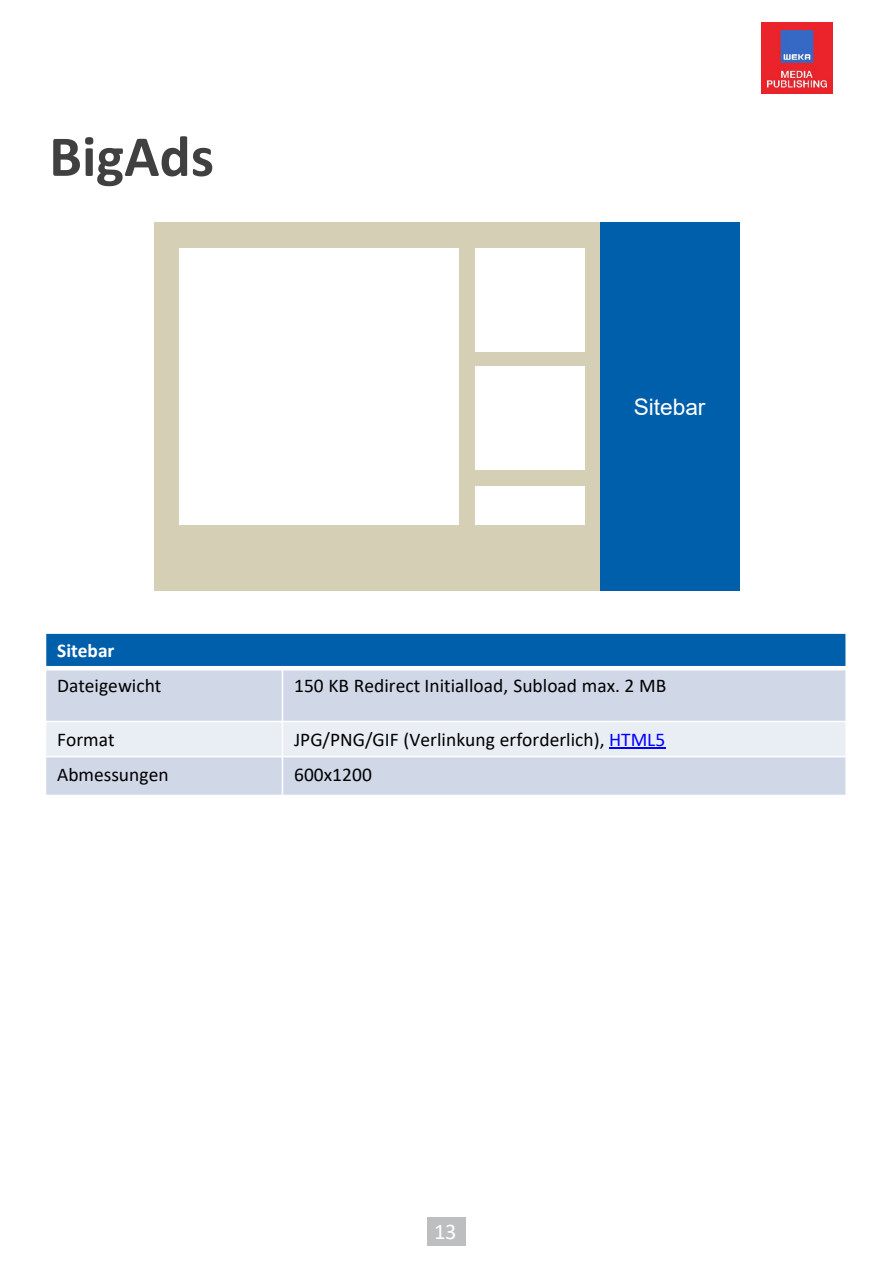
<style>
.page{position:relative;width:893px;height:1264px;background:#fff}
.page>*{position:absolute;margin:0;border:0;box-sizing:border-box;transform-origin:0 0}
.t1{font:700 58.35px "Calibri";color:#404040}
.t2{font:22.65px "Arial";color:#fff}
.t3{font:22.5px "Calibri";color:#fff}
.t4{font:19.5px "Calibri";color:#000}
.t5{font:700 19.5px "Calibri";color:#fff}
.s1{color:#00f}
</style>
<div class="page">
<div style="left:427px;top:1217px;width:39px;height:28px;background:#bcbec0"></div>
<img style="left:761px;top:23px;width:71px;height:70px">
<div style="left:45px;top:633px;width:801px;height:35px;background:#005faa"></div>
<div style="left:45px;top:668px;width:237px;height:53px;background:#d0d8e8"></div>
<div style="left:282px;top:668px;width:564px;height:53px;background:#d0d8e8"></div>
<div style="left:45px;top:721px;width:237px;height:35px;background:#e9edf4"></div>
<div style="left:282px;top:721px;width:564px;height:35px;background:#e9edf4"></div>
<div style="left:45px;top:756px;width:237px;height:39px;background:#d0d8e8"></div>
<div style="left:282px;top:756px;width:564px;height:39px;background:#d0d8e8"></div>
<hr style="left:282px;top:665px;width:1px;height:131px;background:#fff">
<div style="left:45px;top:665px;width:801px;height:5px;background:#fff"></div>
<hr style="left:45px;top:720px;width:801px;height:2px;background:#fff">
<hr style="left:45px;top:755px;width:801px;height:2px;background:#fff">
<hr style="left:45px;top:632px;width:1px;height:164px;background:#fff">
<hr style="left:845px;top:632px;width:1px;height:164px;background:#fff">
<hr style="left:45px;top:794px;width:801px;height:2px;background:#fff">
<hr style="left:609px;top:747px;width:56px;height:1px;background:#00f">
<div style="left:154px;top:222px;width:585px;height:368px;background:#d5d0b5"></div>
<div style="left:179px;top:248px;width:280px;height:276px;background:#fff"></div>
<div style="left:475px;top:248px;width:109px;height:103px;background:#fff"></div>
<div style="left:475px;top:366px;width:109px;height:103px;background:#fff"></div>
<div style="left:600px;top:222px;width:139px;height:368px;background:#005faa"></div>
<div style="left:475px;top:485px;width:109px;height:39px;background:#fff"></div>
<h2 class="t1" style="left:49px;top:115px;width:166px">BigAds</h2>
<p class="t2" style="left:633px;top:391px;width:73px">Sitebar</p>
<p class="t5" style="left:57px;top:636px;width:59px">Sitebar</p>
<p class="t4" style="left:57px;top:672px;width:106px">Dateigewicht</p>
<p class="t4" style="left:294px;top:672px;width:374px">150 KB Redirect Initialload, Subload max. 2 MB</p>
<p class="t4" style="left:57px;top:725px;width:59px">Format</p>
<p class="t4" style="left:294px;top:725px;width:372px">JPG/PNG/GIF (Verlinkung erforderlich), <span class="s1">HTML5</span></p>
<p class="t4" style="left:57px;top:760px;width:113px">Abmessungen</p>
<p class="t4" style="left:294px;top:760px;width:79px">600x1200</p>
<p class="t3" style="left:434px;top:1215px;width:24px">13</p>
</div>
